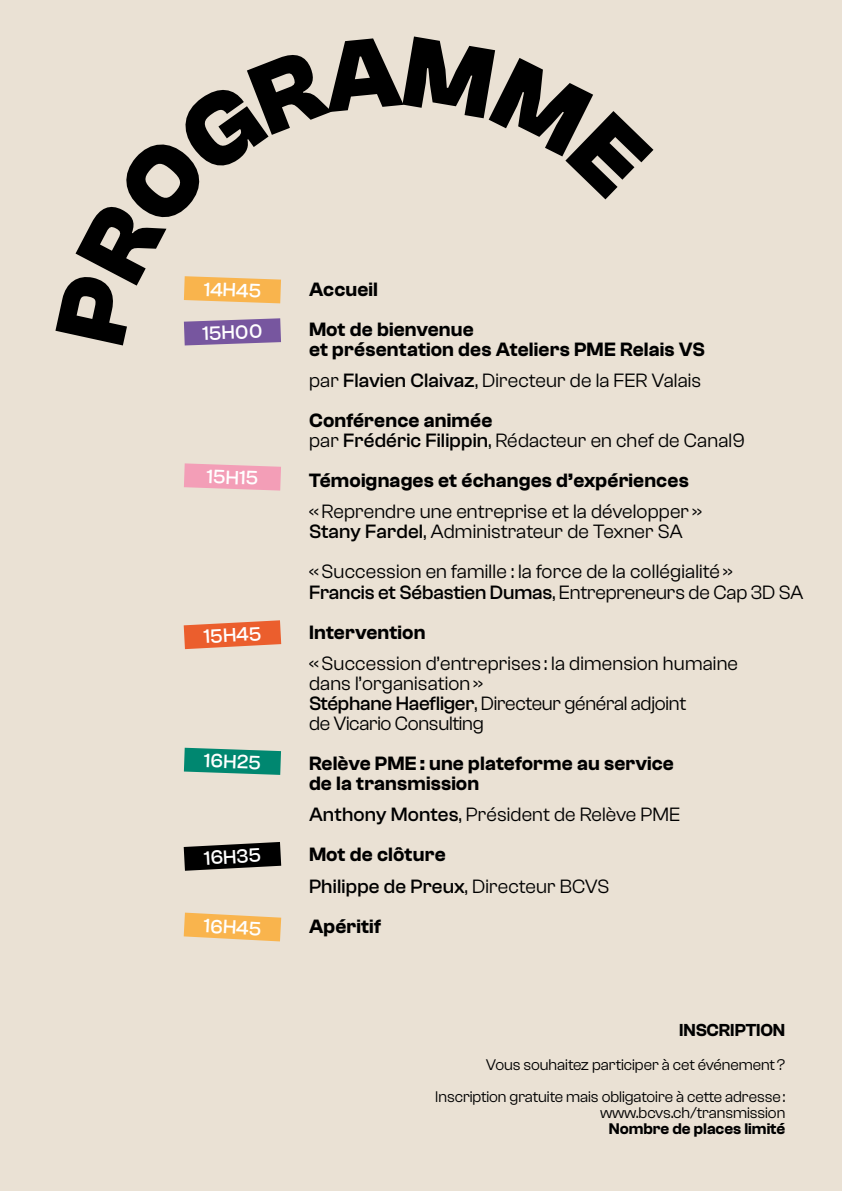
<style>
.page{position:relative;width:842px;height:1191px;background:#eae1d4}
.page>*{position:absolute;margin:0;border:0;box-sizing:border-box;transform-origin:0 0}
.t1{font:20px/20px "Clash Grotesk";letter-spacing:.005em;color:#000}
.t2{font:600 20px/40px "Clash Grotesk";letter-spacing:.005em;color:#000}
.t3{font:500 20px/40px "Clash Grotesk";letter-spacing:.005em;color:#000}
.t4{font:500 20px "Clash Grotesk";color:#fff}
.t5{font:600 18px "Clash Grotesk";letter-spacing:-.005em;color:#000}
.t6{font:16px/32px "Clash Grotesk";letter-spacing:-.005em;color:#000;text-align:right}
.t7{font:600 16px "Clash Grotesk";letter-spacing:-.005em;color:#000}
.s1{font-weight:400}
.s2{font-weight:500}
.s3{font-weight:600}
</style>
<div class="page">
<svg style="left:55px;top:36px;width:598px;height:309px"></svg>
<svg style="left:184px;top:463px;width:97px;height:27px;background:#f1a6ba"></svg>
<svg style="left:184px;top:620px;width:97px;height:29px"></svg>
<svg style="left:184px;top:747px;width:97px;height:28px;background:#24947f"></svg>
<svg style="left:184px;top:842px;width:97px;height:28px;background:#242321"></svg>
<svg style="left:184px;top:912px;width:97px;height:29px"></svg>
<p class="t4" style="left:204px;top:278px;width:59px;rotate:2deg">14H45</p>
<p class="t4" style="left:202px;top:322px;width:62px;rotate:-2deg">15H00</p>
<p class="t4" style="left:207px;top:465px;width:54px;rotate:2deg">15H15</p>
<p class="t4" style="left:203px;top:625px;width:59px;rotate:-3deg">15H45</p>
<p class="t4" style="left:204px;top:749px;width:59px;rotate:2deg">16H25</p>
<p class="t4" style="left:203px;top:847px;width:59px;rotate:-3deg">16H35</p>
<p class="t4" style="left:204px;top:914px;width:60px;rotate:3deg">16H45</p>
<p class="t2" style="left:309px;top:269px;width:166px">Accueil<br>Mot de bienvenue</p>
<p class="t2" style="left:309px;top:333px;width:397px;line-height:31.4px">et présentation des Ateliers PME Relais VS <span class="s1">par</span> <span class="s2">Flavien Claivaz</span><span class="s1">, Directeur de la FER Valais</span></p>
<p class="t1" style="left:309px;top:410px;width:437px"><span class="s3">Conférence animée<br></span>par <span class="s2">Frédéric Filippin</span>, Rédacteur en chef de Canal9</p>
<p class="t2" style="left:309px;top:460px;width:381px">Témoignages et échanges d’expériences</p>
<p class="t1" style="left:309px;top:501px;width:394px">«Reprendre une entreprise et la développer »<br><span class="s2">Stany Fardel</span>, Administrateur de Texner SA</p>
<p class="t1" style="left:309px;top:561px;width:496px">«Succession en famille : la force de la collégialité »<br><span class="s2">Francis et Sébastien Dumas</span>, Entrepreneurs de Cap 3D SA</p>
<p class="t2" style="left:309px;top:612px;width:118px">Intervention</p>
<p class="t1" style="left:309px;top:653px;width:431px">«Succession d’entreprises : la dimension humaine dans l’organisation »<br><span class="s2">Stéphane Haefliger</span>, Directeur général adjoint<br>de Vicario Consulting</p>
<p class="t2" style="left:309px;top:753px;width:366px;line-height:20px">Relève PME: une plateforme au service de la transmission</p>
<p class="t1" style="left:309px;top:794px;width:373px;line-height:40px"><span class="s2">Anthony Montes</span>, Président de Relève PME<br><span class="s3">Mot de clôture</span></p>
<p class="t3" style="left:309px;top:866px;width:302px">Philippe de Preux<span class="s1">, Directeur BCVS<br></span><span class="s3">Apéritif</span></p>
<p class="t5" style="left:679px;top:1020px;width:108px">INSCRIPTION</p>
<p class="t6" style="left:435px;top:1048px;width:351px">Vous souhaitez participer à cet événement?<br>Inscription gratuite mais obligatoire à cette adresse:</p>
<p class="t6" style="left:600px;top:1096px;width:187px">www.bcvs.ch/transmission</p>
<p class="t7" style="left:609px;top:1120px;width:178px">Nombre de places limité</p>
</div>
